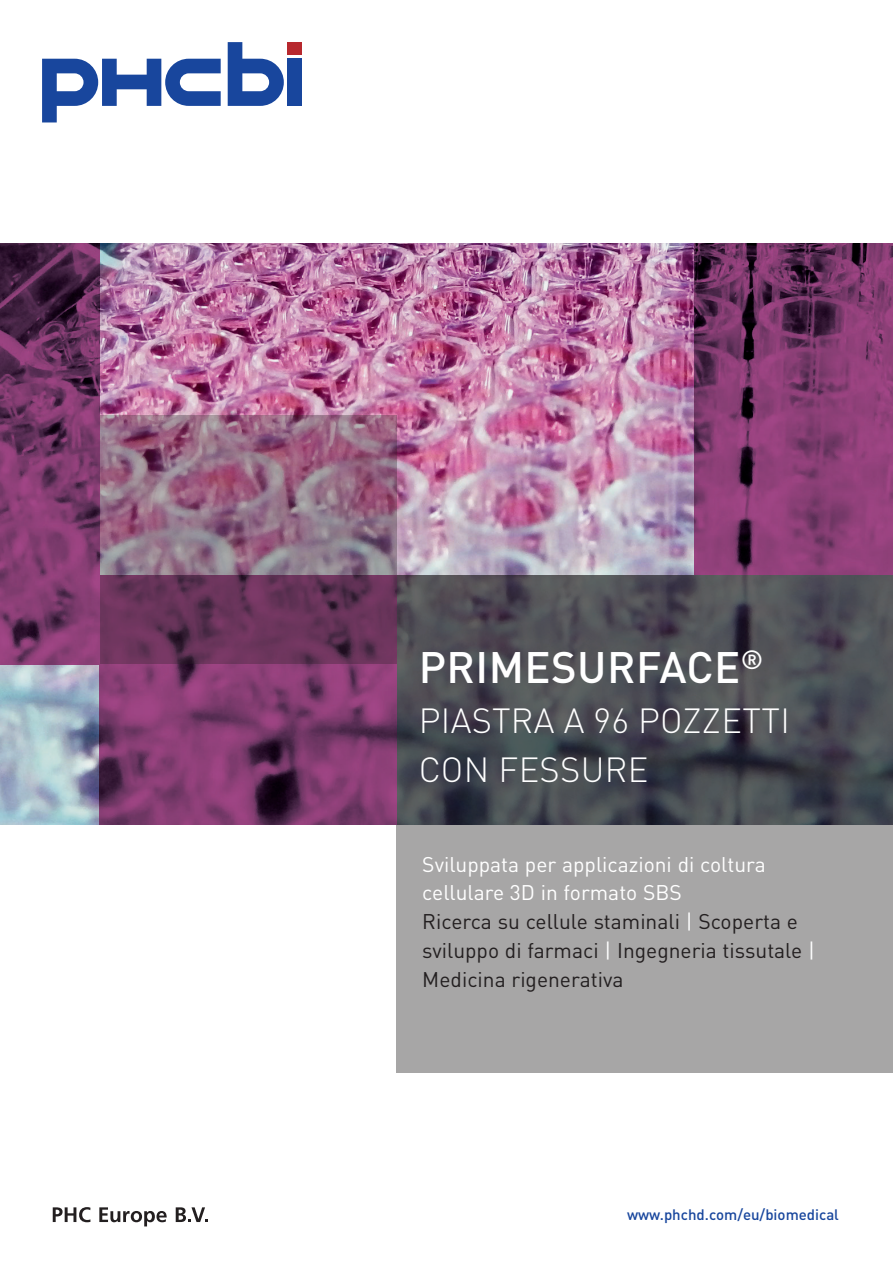
<style>
.page{position:relative;width:893px;height:1263px;background:#fff}
.page>*{position:absolute;margin:0;border:0;box-sizing:border-box;transform-origin:0 0}
.t1{font:500 43.5px "DINOT";letter-spacing:.01em;color:#fff}
.t2{font:300 34.5px/49.5px "DIN Pro";letter-spacing:.01em;color:#fff}
.t3{font:21px/28.8px "DIN Pro";color:#231f20}
.t4{font:500 15px "DIN Pro";color:#18469d}
.s1{color:#fff}
</style>
<div class="page">
<img style="left:0;top:243px;width:694px;height:581px">
<img style="left:694px;top:243px;width:199px;height:332px">
<div style="left:397px;top:575px;width:496px;height:497px;background:#a7a6a6"></div>
<svg style="left:397px;top:575px;width:496px;height:249px;background:#494b52"></svg>
<img style="left:99px;top:664px;width:298px;height:160px">
<svg style="left:99px;top:415px;width:298px;height:249px;background:#825774"></svg>
<img style="left:0;top:243px;width:99px;height:422px">
<div style="left:288px;top:59px;width:14px;height:47px;background:#18469d"></div>
<svg style="left:42px;top:59px;width:179px;height:63px"></svg>
<svg style="left:228px;top:42px;width:56px;height:64px"></svg>
<div style="left:288px;top:42px;width:14px;height:12px;background:#b7282e"></div>
<svg style="left:53px;top:1207px;width:37px;height:15px"></svg>
<svg style="left:99px;top:1207px;width:68px;height:19px"></svg>
<svg style="left:176px;top:1207px;width:32px;height:15px"></svg>
<h1 class="t1" style="left:419px;top:640px;width:346px">PRIMESURFACE<sup>®</sup></h1>
<h2 class="t2" style="left:419px;top:692px;width:373px">PIASTRA A 96 POZZETTI<br>CON FESSURE</h2>
<p class="t3" style="left:422px;top:848px;width:394px"><span class="s1">Sviluppata per applicazioni di coltura cellulare 3D in formato SBS<br></span>Ricerca su cellule staminali <span class="s1">|</span> Scoperta e sviluppo di farmaci <span class="s1">|</span> Ingegneria tissutale <span class="s1">| </span>Medicina rigenerativa</p>
<p class="t4" style="left:627px;top:1202px;width:213px">www.phchd.com/eu/biomedical</p>
</div>
